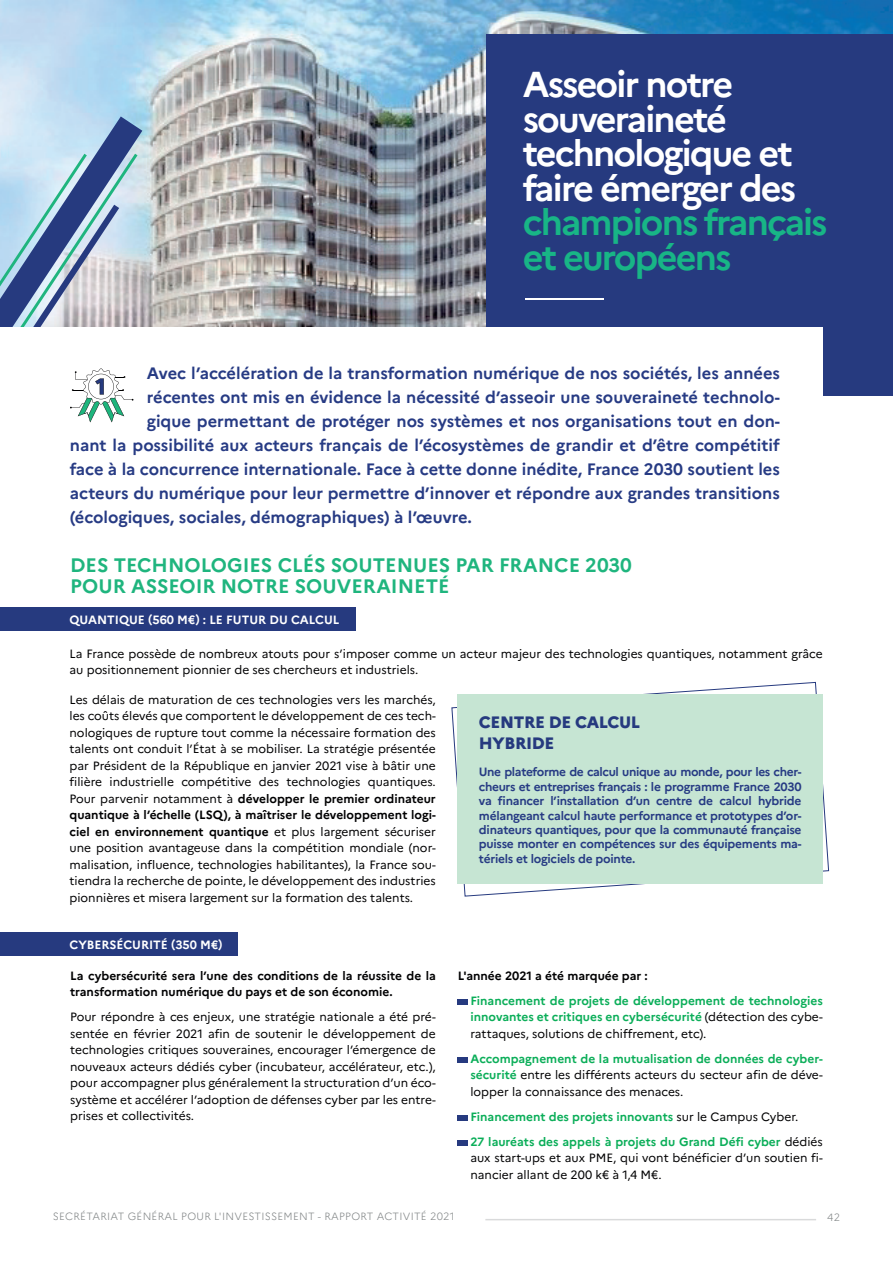
<style>
.page{position:relative;width:893px;height:1263px;background:#fff}
.page>*{position:absolute;margin:0;border:0;box-sizing:border-box;transform-origin:0 0}
.t1{font:700 36px/34.5px "Marianne";letter-spacing:-.05em;color:#fff}
.t2{font:700 36px/34.5px "Marianne";letter-spacing:-.05em;color:#18b586}
.t3{font:700 19.5px/21px "Marianne";color:#1fb57e}
.t4{font:700 16.5px "Marianne";color:#273b84}
.t5{font:800 16.5px/21px "Marianne";letter-spacing:-.02em;color:#263a7f}
.t6{font:12px/16.5px "Marianne";color:#000002;text-align:justify}
.t7{font:700 12px/14.4px "Marianne";letter-spacing:-.02em;color:#273b84;text-align:justify}
.t8{font:700 12px/16.5px "Marianne";color:#0bae59;text-align:justify}
.t9{font:700 12px/16.5px "Marianne";color:#000002}
.t10{font:700 12px "Marianne";color:#fff}
.t11{font:300 10.5px "Marianne";letter-spacing:.025em;color:#828687}
.s1{font-weight:700}
.s2{font-weight:400;color:#000002}
.s3{font-weight:700;color:#0bae59}
</style>
<div class="page">
<hr style="left:485px;top:1219px;width:331px;height:1px;background:#828687">
<div style="left:0;top:933px;width:238px;height:23px;background:#263a7f"></div>
<div style="left:0;top:608px;width:355px;height:23px;background:#263a7f"></div>
<img style="left:0;top:0;width:893px;height:327px">
<div style="left:487px;top:34px;width:406px;height:361px;background:#263a7f"></div>
<div style="left:0;top:327px;width:822px;height:85px;background:#fff"></div>
<hr style="left:525px;top:298px;width:78px;height:2px;background:#fff">
<div style="left:458px;top:999px;width:10px;height:6px;background:#263a7f"></div>
<div style="left:458px;top:1057px;width:10px;height:6px;background:#263a7f"></div>
<div style="left:458px;top:1115px;width:10px;height:6px;background:#263a7f"></div>
<div style="left:458px;top:1140px;width:10px;height:6px;background:#263a7f"></div>
<svg style="left:451px;top:682px;width:378px;height:215px"></svg>
<div style="left:458px;top:694px;width:365px;height:190px;background:#c6e5d3"></div>
<svg style="left:0;top:116px;width:142px;height:306px"></svg>
<h1 class="t1" style="left:523px;top:64px;width:275px">Asseoir notre souveraineté technologique et faire émerger des</h1>
<h1 class="t2" style="left:523px;top:202px;width:307px">champions français et européens</h1>
<h3 class="t4" style="left:147px;top:360px;width:635px">Avec l’accélération de la transformation numérique de nos sociétés, les années</h3>
<h3 class="t4" style="left:147px;top:384px;width:635px">récentes ont mis en évidence la nécessité d’asseoir une souveraineté technolo-</h3>
<h3 class="t4" style="left:147px;top:408px;width:635px">gique permettant de protéger nos systèmes et nos organisations tout en don-</h3>
<h3 class="t4" style="left:70px;top:432px;width:712px">nant la possibilité aux acteurs français de l’écosystèmes de grandir et d’être compétitif</h3>
<h3 class="t4" style="left:70px;top:456px;width:712px">face à la concurrence internationale. Face à cette donne inédite, France 2030 soutient les</h3>
<h3 class="t4" style="left:70px;top:480px;width:712px">acteurs du numérique pour leur permettre d’innover et répondre aux grandes transitions</h3>
<h3 class="t4" style="left:70px;top:504px;width:404px">(écologiques, sociales, démographiques) à l’œuvre.</h3>
<h2 class="t3" style="left:70px;top:553px;width:563px">DES TECHNOLOGIES CLÉS SOUTENUES PAR FRANCE 2030<br>POUR ASSEOIR NOTRE SOUVERAINETÉ</h2>
<p class="t10" style="left:70px;top:611px;width:271px">QUANTIQUE (560 M€) : LE FUTUR DU CALCUL</p>
<p class="t6" style="left:70px;top:644px;width:755px">La France possède de nombreux atouts pour s’imposer comme un acteur majeur des technologies quantiques, notamment grâce au positionnement pionnier de ses chercheurs et industriels.</p>
<p class="t6" style="left:70px;top:690px;width:368px">Les délais de maturation de ces technologies vers les marchés, les coûts élevés que comportent le développement de ces tech&shy;nologiques de rupture tout comme la nécessaire formation des talents ont conduit l’État à se mobiliser. La stratégie présentée par Président de la République en janvier 2021 vise à bâtir une filière industrielle compétitive des technologies quantiques.<br>Pour parvenir notamment à <span class="s1">développer le premier ordinateur quantique à l’échelle (LSQ), à maîtriser le développement logi&shy;ciel en environnement quantique</span> et plus largement sécuriser une position avantageuse dans la compétition mondiale (nor&shy;malisation, influence, technologies habilitantes), la France sou&shy;tiendra la recherche de pointe, le développement des industries pionnières et misera largement sur la formation des talents.</p>
<p class="t10" style="left:70px;top:935px;width:155px">CYBERSÉCURITÉ (350 M€)</p>
<p class="t9" style="left:70px;top:966px;width:367px">La cybersécurité sera l’une des conditions de la réussite de la transformation numérique du pays et de son économie.</p>
<p class="t6" style="left:70px;top:1008px;width:367px">Pour répondre à ces enjeux, une stratégie nationale a été pré&shy;sentée en février 2021 afin de soutenir le développement de technologies critiques souveraines, encourager l’émergence de nouveaux acteurs dédiés cyber (incubateur, accélérateur, etc.), pour accompagner plus généralement la structuration d’un éco&shy;système et accélérer l’adoption de défenses cyber par les entre&shy;prises et collectivités.</p>
<h3 class="t5" style="left:479px;top:710px;width:163px">CENTRE DE CALCUL<br>HYBRIDE</h3>
<p class="t7" style="left:479px;top:764px;width:324px">Une plateforme de calcul unique au monde, pour les cher&shy;cheurs et entreprises français : le programme France 2030 va financer l’installation d’un centre de calcul hybride mélangeant calcul haute performance et prototypes d’or&shy;dinateurs quantiques, pour que la communauté française puisse monter en compétences sur des équipements ma&shy;tériels et logiciels de pointe.</p>
<p class="t9" style="left:458px;top:966px;width:192px">L'année 2021 a été marquée par :</p>
<p class="t8" style="left:470px;top:991px;width:354px">Financement de projets de développement de technologies innovantes et critiques en cybersécurité <span class="s2">(détection des cybe&shy;rattaques, solutions de chiffrement, etc).</span></p>
<p class="t6" style="left:470px;top:1049px;width:354px"><span class="s3">Accompagnement de la mutualisation de données de cyber&shy;sécurité</span> entre les différents acteurs du secteur afin de déve&shy;lopper la connaissance des menaces.</p>
<p class="t8" style="left:470px;top:1103px;width:354px;line-height:25px">Financement des projets innovants <span class="s2">sur le Campus Cyber.<br></span>27 lauréats des appels à projets du Grand Défi cyber <span class="s2">dédiés</span></p>
<p class="t6" style="left:470px;top:1149px;width:354px">aux start-ups et aux PME, qui vont bénéficier d’un soutien fi&shy;nancier allant de 200 k€ à 1,4 M€.</p>
<p class="t11" style="left:53px;top:1208px;width:403px">SECRÉTARIAT GÉNÉRAL POUR L'INVESTISSEMENT - RAPPORT ACTIVITÉ 2021</p>
<p class="t11" style="left:827px;top:1209px;width:14px">42</p>
</div>
